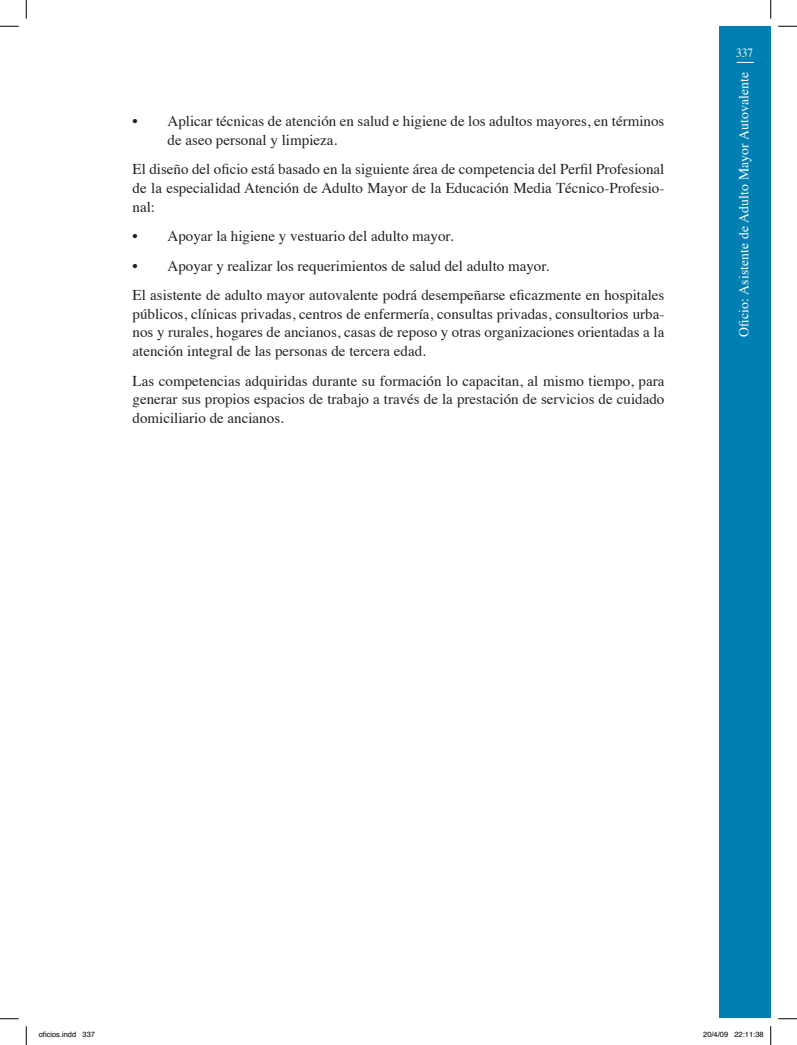
<style>
.page{position:relative;width:797px;height:1045px;background:#fff}
.page>*{position:absolute;margin:0;border:0;box-sizing:border-box;transform-origin:0 0}
.texto{font:15px/18.8px "Times";color:#231f20;text-align:justify}
.body{font:15px/18.8px "Times";color:#231f20}
.t1{font:13.75px "Times";letter-spacing:.01em;color:#fff}
.t2{font:12.5px "Times";color:#fff;scale:.9 1}
.t3{font:7.5px "Helvetica";color:#000}
</style>
<div class="page">
<div style="left:718px;top:26px;width:52px;height:991px;background:#007fb2"></div>
<svg style="left:736px;top:62px;width:18px;height:1px"></svg>
<svg style="left:0;top:25px;width:19px;height:2px"></svg>
<svg style="left:778px;top:25px;width:19px;height:2px"></svg>
<svg style="left:0;top:1018px;width:19px;height:1px"></svg>
<svg style="left:778px;top:1018px;width:19px;height:1px"></svg>
<svg style="left:25px;top:0;width:2px;height:19px"></svg>
<svg style="left:25px;top:1026px;width:2px;height:19px"></svg>
<svg style="left:770px;top:0;width:1px;height:19px"></svg>
<svg style="left:770px;top:1026px;width:1px;height:19px"></svg>
<p class="body" style="left:168px;top:110px;width:498px;text-indent:-35px">• Aplicar técnicas de atención en salud e higiene de los adultos mayores, en términos de aseo personal y limpieza.</p>
<p class="texto" style="left:133px;top:159px;width:533px">El diseño del oficio está basado en la siguiente área de competencia del Perfil Profesional de la especialidad Atención de Adulto Mayor de la Educación Media Técnico-Profesio&shy;nal:</p>
<p class="body" style="left:133px;top:225px;width:322px">• Apoyar la higiene y vestuario del adulto mayor.</p>
<p class="body" style="left:133px;top:255px;width:418px">• Apoyar y realizar los requerimientos de salud del adulto mayor.</p>
<p class="texto" style="left:133px;top:284px;width:533px">El asistente de adulto mayor autovalente podrá desempeñarse eficazmente en hospitales públicos, clínicas privadas, centros de enfermería, consultas privadas, consultorios urba&shy;nos y rurales, hogares de ancianos, casas de reposo y otras organizaciones orientadas a la atención integral de las personas de tercera edad.</p>
<p class="texto" style="left:133px;top:370px;width:533px">Las competencias adquiridas durante su formación lo capacitan, al mismo tiempo, para generar sus propios espacios de trabajo a través de la prestación de servicios de cuidado domiciliario de ancianos.</p>
<p class="t2" style="left:736px;top:41px;width:20px">337</p>
<p class="t1" style="left:731px;top:337px;width:267px;rotate:-90deg">Oficio: Asistente de Adulto Mayor Autovalente</p>
<p class="t3" style="left:39px;top:1029px;width:58px">oficios.indd 337</p>
<p class="t3" style="left:703px;top:1029px;width:62px">20/4/09 22:11:38</p>
</div>
